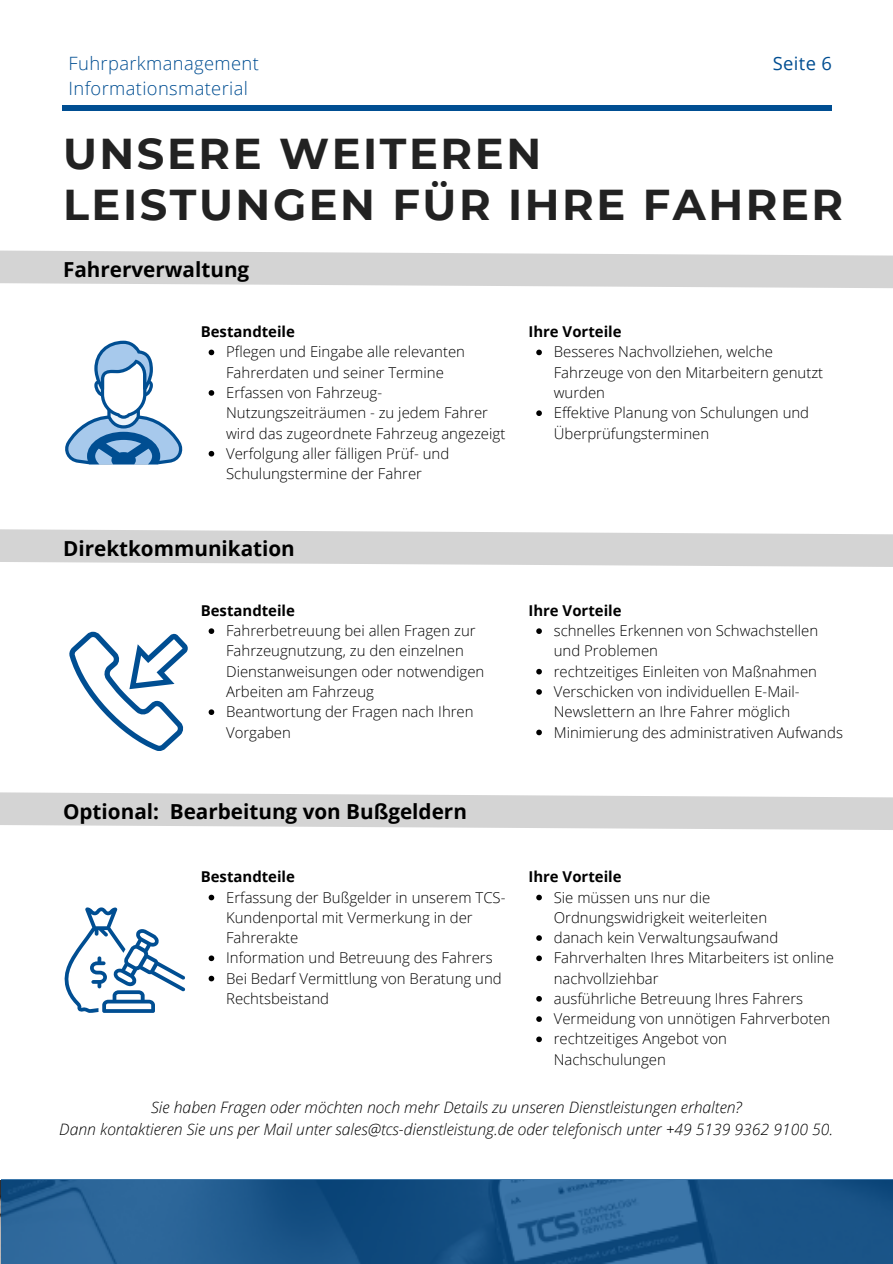
<style>
.page{position:relative;width:893px;height:1264px;background:#fff}
.page>*{position:absolute;margin:0;border:0;box-sizing:border-box;transform-origin:0 0}
.t1{font:700 43.05px/50.7px "Montserrat";letter-spacing:.06em;color:#222}
.t2{font:700 20.7px "Open Sans";color:#000}
.t3{font:300 18.3px/24.8px "Open Sans";letter-spacing:.02em;color:#004e92}
.t4{font:18.3px "Open Sans";letter-spacing:.02em;color:#004e92}
.t5{font:italic 300 15.75px "Open Sans";color:#000}
.t6{font:300 15px/20.2px "Open Sans";color:#000}
.t7{font:700 15px "Open Sans";color:#000}
</style>
<div class="page">
<svg style="left:1px;top:1179px;width:891px;height:84px;background:#205a8e"></svg>
<div style="left:62px;top:105px;width:769px;height:6px;background:#004e92"></div>
<svg style="left:0;top:250px;width:892px;height:38px;background:#dadada"></svg>
<svg style="left:0;top:529px;width:892px;height:38px;background:#dadada"></svg>
<svg style="left:0;top:792px;width:892px;height:38px;background:#dadada"></svg>
<svg style="left:65px;top:341px;width:118px;height:123px"></svg>
<svg style="left:64px;top:907px;width:121px;height:106px"></svg>
<svg style="left:69px;top:631px;width:119px;height:120px"></svg>
<svg style="left:208px;top:349px;width:6px;height:6px"></svg>
<svg style="left:208px;top:390px;width:6px;height:6px"></svg>
<svg style="left:208px;top:451px;width:6px;height:5px"></svg>
<svg style="left:536px;top:349px;width:6px;height:6px"></svg>
<svg style="left:536px;top:410px;width:6px;height:6px"></svg>
<svg style="left:208px;top:894px;width:6px;height:6px"></svg>
<svg style="left:208px;top:955px;width:6px;height:6px"></svg>
<svg style="left:208px;top:975px;width:6px;height:6px"></svg>
<svg style="left:536px;top:894px;width:6px;height:6px"></svg>
<svg style="left:536px;top:935px;width:6px;height:5px"></svg>
<svg style="left:536px;top:955px;width:6px;height:6px"></svg>
<svg style="left:536px;top:996px;width:6px;height:5px"></svg>
<svg style="left:536px;top:1016px;width:6px;height:5px"></svg>
<svg style="left:536px;top:1036px;width:6px;height:6px"></svg>
<svg style="left:208px;top:628px;width:6px;height:6px"></svg>
<svg style="left:208px;top:709px;width:6px;height:6px"></svg>
<svg style="left:536px;top:628px;width:6px;height:6px"></svg>
<svg style="left:536px;top:669px;width:6px;height:5px"></svg>
<svg style="left:536px;top:689px;width:6px;height:5px"></svg>
<svg style="left:536px;top:729px;width:6px;height:6px"></svg>
<h3 class="t3" style="left:69px;top:51px;width:192px">Fuhrparkmanagement<br>Informationsmaterial</h3>
<p class="t4" style="left:772px;top:51px;width:61px">Seite 6</p>
<h3 class="t1" style="left:63px;top:128px;width:781px">UNSERE WEITEREN<br>LEISTUNGEN FÜR IHRE FAHRER</h3>
<h4 class="t2" style="left:63px;top:254px;width:188px">Fahrerverwaltung</h4>
<h1 class="t7" style="left:201px;top:321px;width:96px">Bestandteile</h1>
<h2 class="t6" style="left:226px;top:341px;width:240px">Pflegen und Eingabe alle relevanten<br>Fahrerdaten und seiner Termine</h2>
<p class="t6" style="left:226px;top:382px;width:281px">Erfassen von Fahrzeug-<br>Nutzungszeiträumen - zu jedem Fahrer wird das zugeordnete Fahrzeug angezeigt</p>
<p class="t6" style="left:226px;top:443px;width:224px">Verfolgung aller fälligen Prüf- und<br>Schulungstermine der Fahrer</p>
<p class="t2" style="left:63px;top:533px;width:233px">Direktkommunikation</p>
<p class="t7" style="left:201px;top:600px;width:96px">Bestandteile</p>
<p class="t6" style="left:226px;top:620px;width:260px">Fahrerbetreuung bei allen Fragen zur Fahrzeugnutzung, zu den einzelnen Dienstanweisungen oder notwendigen Arbeiten am Fahrzeug</p>
<h2 class="t6" style="left:226px;top:701px;width:249px">Beantwortung der Fragen nach Ihren<br>Vorgaben</h2>
<h4 class="t2" style="left:63px;top:796px;width:405px">Optional: Bearbeitung von Bußgeldern</h4>
<h4 class="t7" style="left:201px;top:866px;width:96px">Bestandteile</h4>
<p class="t6" style="left:226px;top:886px;width:281px">Erfassung der Bußgelder in unserem TCS-<br>Kundenportal mit Vermerkung in der<br>Fahrerakte</p>
<p class="t6" style="left:226px;top:947px;width:268px">Information und Betreuung des Fahrers</p>
<h2 class="t6" style="left:226px;top:967px;width:277px">Bei Bedarf Vermittlung von Beratung und<br>Rechtsbeistand</h2>
<p class="t7" style="left:528px;top:321px;width:95px">Ihre Vorteile</p>
<p class="t6" style="left:553px;top:341px;width:271px">Besseres Nachvollziehen, welche<br>Fahrzeuge von den Mitarbeitern genutzt wurden</p>
<p class="t6" style="left:553px;top:402px;width:257px">Effektive Planung von Schulungen und<br>Überprüfungsterminen</p>
<p class="t7" style="left:528px;top:600px;width:95px">Ihre Vorteile</p>
<h4 class="t6" style="left:553px;top:620px;width:266px">schnelles Erkennen von Schwachstellen und Problemen</h4>
<p class="t6" style="left:553px;top:660px;width:265px">rechtzeitiges Einleiten von Maßnahmen</p>
<p class="t6" style="left:553px;top:681px;width:247px">Verschicken von individuellen E-Mail-<br>Newslettern an Ihre Fahrer möglich</p>
<p class="t6" style="left:553px;top:721px;width:290px">Minimierung des administrativen Aufwands</p>
<p class="t7" style="left:528px;top:866px;width:95px">Ihre Vorteile</p>
<h4 class="t6" style="left:553px;top:886px;width:215px">Sie müssen uns nur die<br>Ordnungswidrigkeit weiterleiten</h4>
<p class="t6" style="left:553px;top:927px;width:226px">danach kein Verwaltungsaufwand</p>
<p class="t6" style="left:553px;top:947px;width:281px">Fahrverhalten Ihres Mitarbeiters ist online nachvollziehbar</p>
<h4 class="t6" style="left:553px;top:987px;width:251px">ausführliche Betreuung Ihres Fahrers</h4>
<p class="t6" style="left:553px;top:1008px;width:278px">Vermeidung von unnötigen Fahrverboten</p>
<p class="t6" style="left:553px;top:1028px;width:175px">rechtzeitiges Angebot von<br>Nachschulungen</p>
<p class="t5" style="left:151px;top:1096px;width:592px">Sie haben Fragen oder möchten noch mehr Details zu unseren Dienstleistungen erhalten?</p>
<p class="t5" style="left:59px;top:1117px;width:775px">Dann kontaktieren Sie uns per Mail unter sales@tcs-dienstleistung.de oder telefonisch unter +49 5139 9362 9100 50.</p>
</div>
